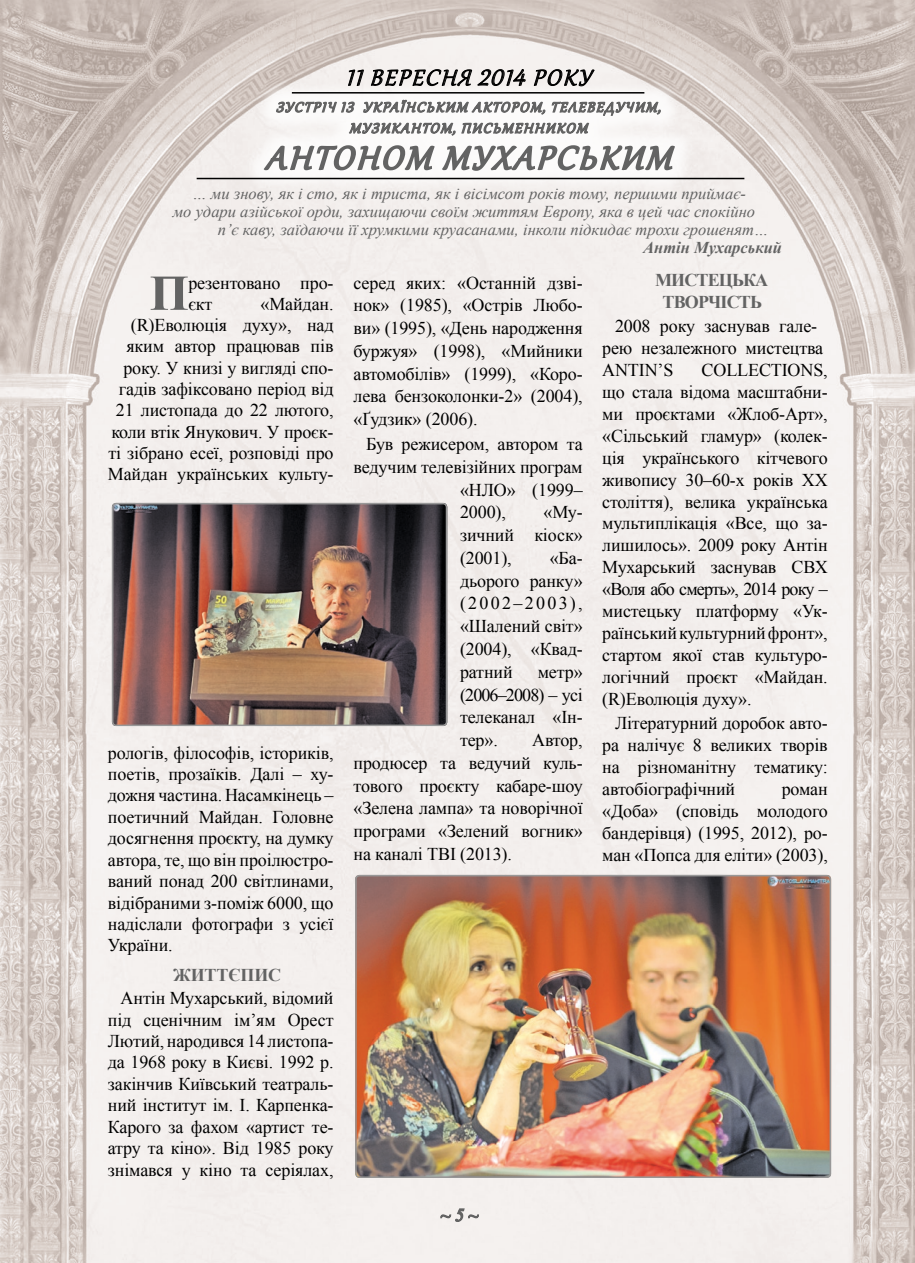
<style>
.page{position:relative;width:915px;height:1263px;background:#fff}
.page>*{position:absolute;margin:0;border:0;box-sizing:border-box;transform-origin:0 0}
.t1{font:700 50.1px "Times New Roman";color:#636363}
.t2{font:italic 27px "Gabriola";color:#000}
.t3{font:18px/21.9px "Times New Roman";letter-spacing:-.005em;color:#000;text-align:justify}
.t4{font:700 18px/21.9px "Times New Roman";letter-spacing:-.045em;color:#636363;text-align:center}
.t5{font:italic 16.5px "Times New Roman";color:#636363}
.t6{font:italic 700 16.5px "Times New Roman";color:#636363}
</style>
<div class="page">
<img style="left:0;top:0;width:914px;height:1263px">
<div style="left:240px;top:76px;width:457px;height:118px;background:#fff;opacity:.77"></div>
<hr style="left:196px;top:178px;width:548px;height:1px;background:#000">
<svg style="left:262px;top:64px;width:414px;height:123px"></svg>
<svg style="left:439px;top:1207px;width:41px;height:16px"></svg>
<img style="left:112px;top:503px;width:335px;height:222px;border-radius:4px">
<div style="left:112px;top:503px;width:335px;height:223px;border:2px solid #989898;border-radius:4px"></div>
<img style="left:355px;top:875px;width:475px;height:302px;border-radius:4px">
<div style="left:355px;top:875px;width:475px;height:303px;border:2px solid #989898;border-radius:4px"></div>
<h2 class="t2" style="left:345px;top:60px;width:259px">11вересня2014року</h2>
<p class="t5" style="left:192px;top:182px;width:555px">… ми знову, як і сто, як і триста, як і вісімсот років тому, першими приймає-</p>
<p class="t5" style="left:173px;top:200px;width:583px">мо удари азійської орди, захищаючи своїм життям Европу, яка в цей час спокійно</p>
<p class="t5" style="left:218px;top:218px;width:552px">п’є каву, заїдаючи її хрумкими круасанами, інколи підкидає трохи грошенят…</p>
<p class="t6" style="left:643px;top:236px;width:140px">Антін Мухарський</p>
<h1 class="t1" style="left:150px;top:258px;width:41px">П</h1>
<p class="t3" style="left:188px;top:272px;width:147px;line-height:21.3px">резентовано про&shy;єкт</p>
<p class="t4" style="left:654px;top:268px;width:115px">МИСТЕЦЬКА<br>ТВОРЧІСТЬ</p>
<p class="t3" style="left:602px;top:315px;width:222px;text-align:left;text-indent:13px">2008 року заснував гале&shy;рею незалежного мистецтва<br>ANTIN’S</p>
<p class="t3" style="left:353px;top:271px;width:230px;line-height:22.8px">серед яких: «Останній дзві&shy;нок» (1985), «Острів Любо&shy;ви» (1995), «День народження буржуя» (1998), «Мийники автомобілів» (1999), «Коро&shy;лева бензоколонки-2» (2004), «Ґудзик» (2006).</p>
<p class="t3" style="left:366px;top:433px;width:218px">Був режисером, автором та</p>
<p class="t3" style="left:353px;top:456px;width:230px">ведучим телевізійних програм</p>
<p class="t3" style="left:460px;top:478px;width:124px">«НЛО» (1999–</p>
<p class="t3" style="left:460px;top:501px;width:47px">2000),</p>
<p class="t3" style="left:108px;top:293px;width:227px;line-height:21.3px;text-align:right">«Майдан.<br>(R)Еволюція духу», над яким автор працював пів року. У книзі у вигляді спо&shy;гадів зафіксовано період від<br>21 листопада до 22 лютого, коли втік Янукович. У проєк&shy;ті зібрано есеї, розповіді про<br>Майдан українських культу-</p>
<p class="t3" style="left:602px;top:358px;width:227px;text-indent:99px">COLLECTIONS, що стала відома масштабни&shy;ми проєктами «Жлоб-Арт», «Сільський гламур» (колек&shy;ція українського кітчевого живопису 30–60-х років ХХ століття), велика українська мультиплікація «Все, що за&shy;лишилось». 2009 року Антін Мухарський заснував СВХ «Воля або смерть», 2014 року – мистецьку платформу «Ук&shy;раїнський культурний фронт», стартом якої став культуро&shy;логічний проєкт «Майдан. (R)Еволюція духу».</p>
<p class="t3" style="left:602px;top:712px;width:227px;text-indent:13px">Літературний доробок авто&shy;ра налічує 8 великих творів на різноманітну тематику: автобіографічний</p>
<p class="t3" style="left:460px;top:501px;width:124px;line-height:22.8px;text-indent:83px">«Му&shy;зичний кіоск» (2001),</p>
<p class="t3" style="left:460px;top:546px;width:124px;line-height:22.8px;text-indent:90px">«Ба&shy;дьорого ранку» (2002–2003), «Шалений світ» (2004), «Квад&shy;ратний</p>
<p class="t3" style="left:460px;top:660px;width:124px;line-height:22.8px;text-indent:78px">метр» (2006–2008) – усі телеканал «Ін&shy;тер».</p>
<p class="t3" style="left:353px;top:728px;width:230px;line-height:22.8px;text-indent:178px">Автор, продюсер та ведучий куль&shy;тового проєкту кабаре-шоу «Зелена лампа» та новорічної програми «Зелений вогник» на каналі ТВІ (2013).</p>
<p class="t3" style="left:108px;top:741px;width:227px;line-height:21.5px">рологів, філософів, істориків, поетів, прозаїків. Далі – ху&shy;дожня частина. Насамкінець – поетичний Майдан. Головне досягнення проєкту, на думку автора, те, що він проілюстро&shy;ваний понад 200 світлинами, відібраними з-поміж 6000, що надіслали фотографи з усієї України.</p>
<p class="t4" style="left:173px;top:963px;width:110px">ЖИТТЄПИС</p>
<p class="t3" style="left:108px;top:987px;width:227px;line-height:21.5px;text-indent:13px">Антін Мухарський, відомий під сценічним ім’ям Орест Лютий, народився 14 листопа&shy;да 1968 року в Києві. 1992 р. закінчив Київський театраль&shy;ний інститут ім. І. Карпенка-Карого за фахом «артист те&shy;атру та кіно». Від 1985 року знімався у кіно та серіялах,</p>
<p class="t3" style="left:602px;top:778px;width:227px;text-indent:179px">роман «Доба» (сповідь молодого бандерівця) (1995, 2012), ро&shy;ман «Попса для еліти» (2003),</p>
</div>
